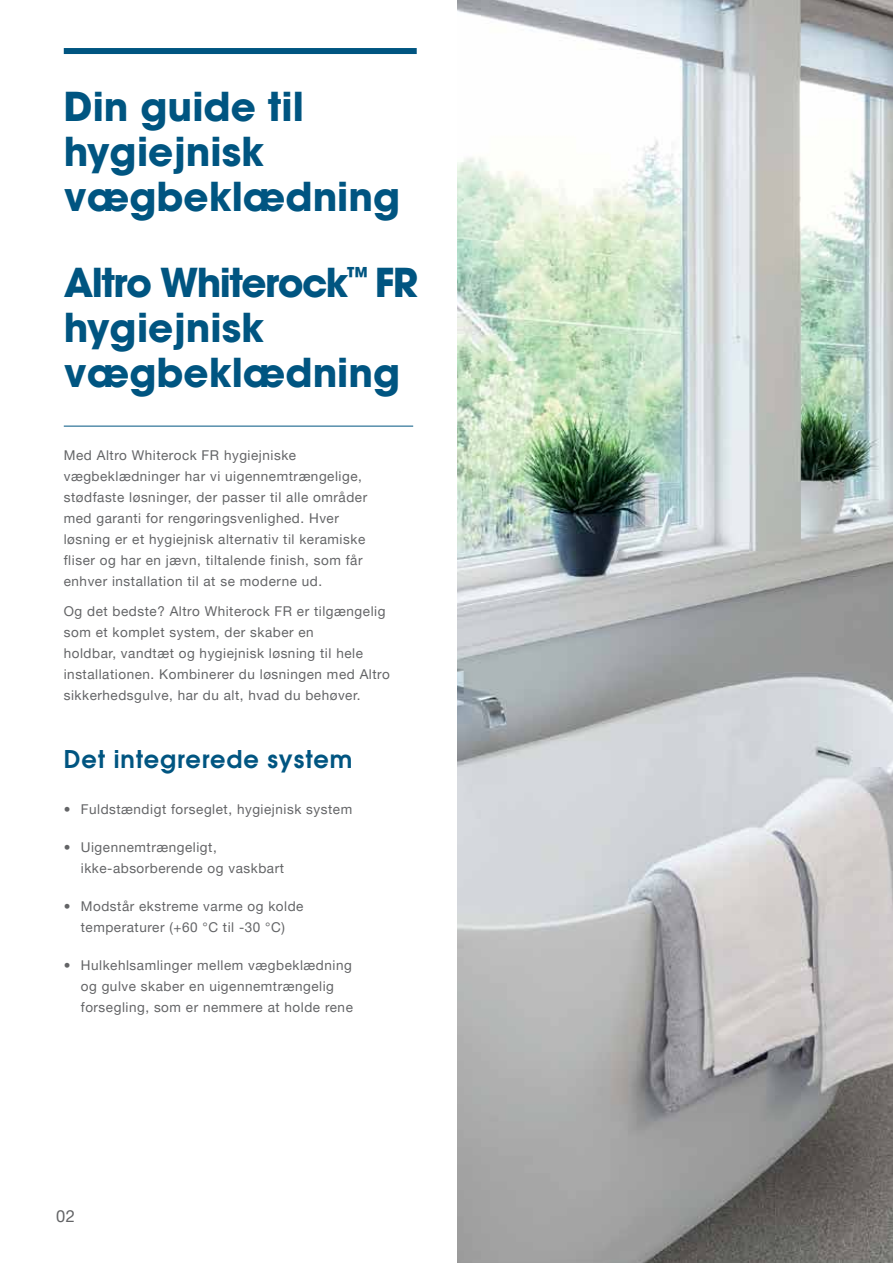
<style>
.page{position:relative;width:893px;height:1263px;background:#fff}
.page>*{position:absolute;margin:0;border:0;box-sizing:border-box;transform-origin:0 0}
.t1{font:700 39px/45px "Avant Garde";color:#005581}
.t2{font:600 24px "Avant Garde";letter-spacing:.04em;color:#005581}
.t3{font:16.5px "Helvetica Neue LT Pro";color:#636466}
.t4{font:13.5px/21px "Helvetica Neue LT Pro";letter-spacing:.04em;color:#636466}
</style>
<div class="page">
<img style="left:457px;top:0;width:436px;height:1263px">
<hr style="left:64px;top:426px;width:349px;height:1px;background:#005581">
<div style="left:64px;top:48px;width:353px;height:6px;background:#005581"></div>
<h1 class="t1" style="left:64px;top:84px;width:338px">Din guide til hygiejnisk vægbeklædning</h1>
<h1 class="t1" style="left:64px;top:260px;width:356px">Altro Whiterock<sup>™</sup> FR hygiejnisk vægbeklædning</h1>
<p class="t4" style="left:64px;top:444px;width:305px">Med Altro Whiterock FR hygiejniske vægbeklædninger har vi uigennemtrængelige, stødfaste løsninger, der passer til alle områder med garanti for rengøringsvenlighed. Hver løsning er et hygiejnisk alternativ til keramiske fliser og har en jævn, tiltalende finish, som får enhver installation til at se moderne ud.</p>
<p class="t4" style="left:64px;top:600px;width:328px">Og det bedste? Altro Whiterock FR er tilgængelig som et komplet system, der skaber en<br>holdbar, vandtæt og hygiejnisk løsning til hele installationen. Kombinerer du løsningen med Altro sikkerhedsgulve, har du alt, hvad du behøver.</p>
<h2 class="t2" style="left:64px;top:743px;width:290px">Det integrerede system</h2>
<p class="t4" style="left:64px;top:799px;width:290px">• Fuldstændigt forseglet, hygiejnisk system</p>
<p class="t4" style="left:81px;top:837px;width:205px;text-indent:-17px">• Uigennemtrængeligt, ikke-absorberende og vaskbart</p>
<p class="t4" style="left:64px;top:896px;width:241px;text-align:center">• Modstår ekstreme varme og kolde temperaturer (+60 °C til -30 °C)</p>
<p class="t4" style="left:81px;top:955px;width:274px;text-indent:-17px">• Hulkehlsamlinger mellem vægbeklædning og gulve skaber en uigennemtrængelig forsegling, som er nemmere at holde rene</p>
<p class="t3" style="left:56px;top:1205px;width:21px">02</p>
</div>
